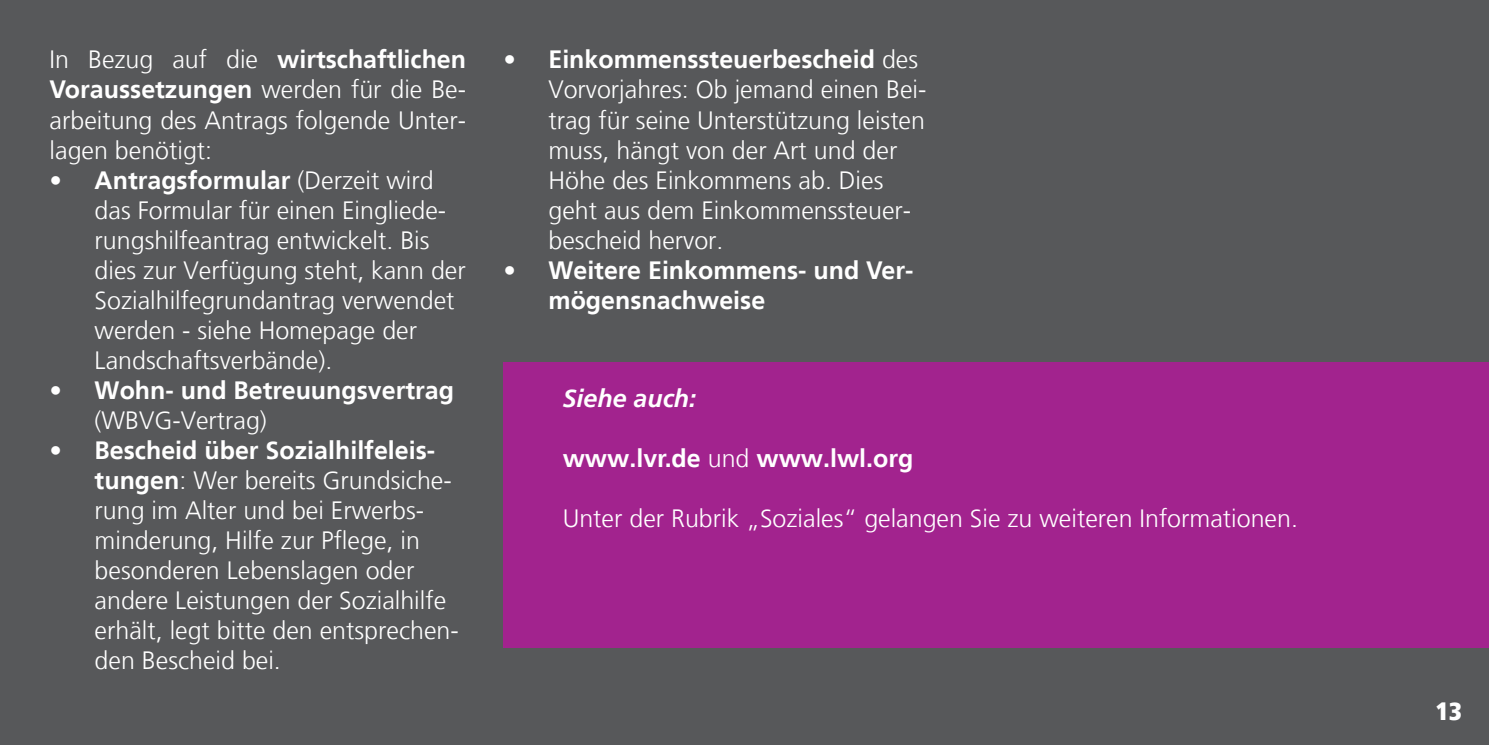
<style>
.page{position:relative;width:1489px;height:745px;background:#fff}
.page>*{position:absolute;margin:0;border:0;box-sizing:border-box;transform-origin:0 0}
.t1{font:300 25px/30px "Frutiger LT";color:#fff}
.t2{font:700 25px/30px "Frutiger LT";color:#fff}
.t3{font:italic 700 25px "Frutiger LT";color:#fff}
.t4{font:900 condensed 25px "Frutiger LT";color:#fff}
.s1{font-weight:700}
.s2{font-weight:300}
</style>
<div class="page">
<div style="left:0;top:0;width:1488px;height:744px;background:#57585a"></div>
<div style="left:503px;top:362px;width:985px;height:285px;background:#a2238e"></div>
<p class="t1" style="left:50px;top:45px;width:418px;text-align:justify">In Bezug auf die <span class="s1">wirtschaftlichen Voraussetzungen</span> werden für die Be&shy;arbeitung des Antrags folgende Unter&shy;lagen benötigt:</p>
<p class="t1" style="left:95px;top:165px;width:372px;text-indent:-45px"><span class="s1">• Antragsformular</span> (Derzeit wird das Formular für einen Eingliede&shy;rungshilfeantrag entwickelt. Bis dies zur Verfügung steht, kann der<br>Sozialhilfegrundantrag verwendet werden - siehe Homepage der<br>Landschaftsverbände).</p>
<p class="t2" style="left:95px;top:375px;width:361px;text-indent:-45px">• Wohn- und Betreuungsvertrag <span class="s2">(WBVG-Vertrag)</span></p>
<p class="t1" style="left:95px;top:435px;width:365px;text-indent:-45px"><span class="s1">• Bescheid über Sozialhilfeleis&shy;tungen</span>: Wer bereits Grundsiche&shy;rung im Alter und bei Erwerbs&shy;minderung, Hilfe zur Pflege, in besonderen Lebenslagen oder andere Leistungen der Sozialhilfe erhält, legt bitte den entsprechen&shy;den Bescheid bei.</p>
<p class="t1" style="left:548px;top:45px;width:379px;text-indent:-45px"><span class="s1">• Einkommenssteuerbescheid</span> des<br>Vorvorjahres: Ob jemand einen Bei&shy;trag für seine Unterstützung leisten muss, hängt von der Art und der<br>Höhe des Einkommens ab. Dies geht aus dem Einkommenssteuer&shy;bescheid hervor.</p>
<p class="t2" style="left:548px;top:255px;width:366px;text-indent:-45px">• Weitere Einkommens- und Ver&shy;mögensnachweise</p>
<p class="t3" style="left:562px;top:383px;width:135px">Siehe auch:</p>
<p class="t2" style="left:562px;top:442px;width:352px">www.lvr.de <span class="s2">und</span> www.lwl.org</p>
<p class="t1" style="left:562px;top:503px;width:736px">Unter der Rubrik „Soziales“ gelangen Sie zu weiteren Informationen.</p>
<p class="t4" style="left:1435px;top:695px;width:28px">13</p>
</div>
